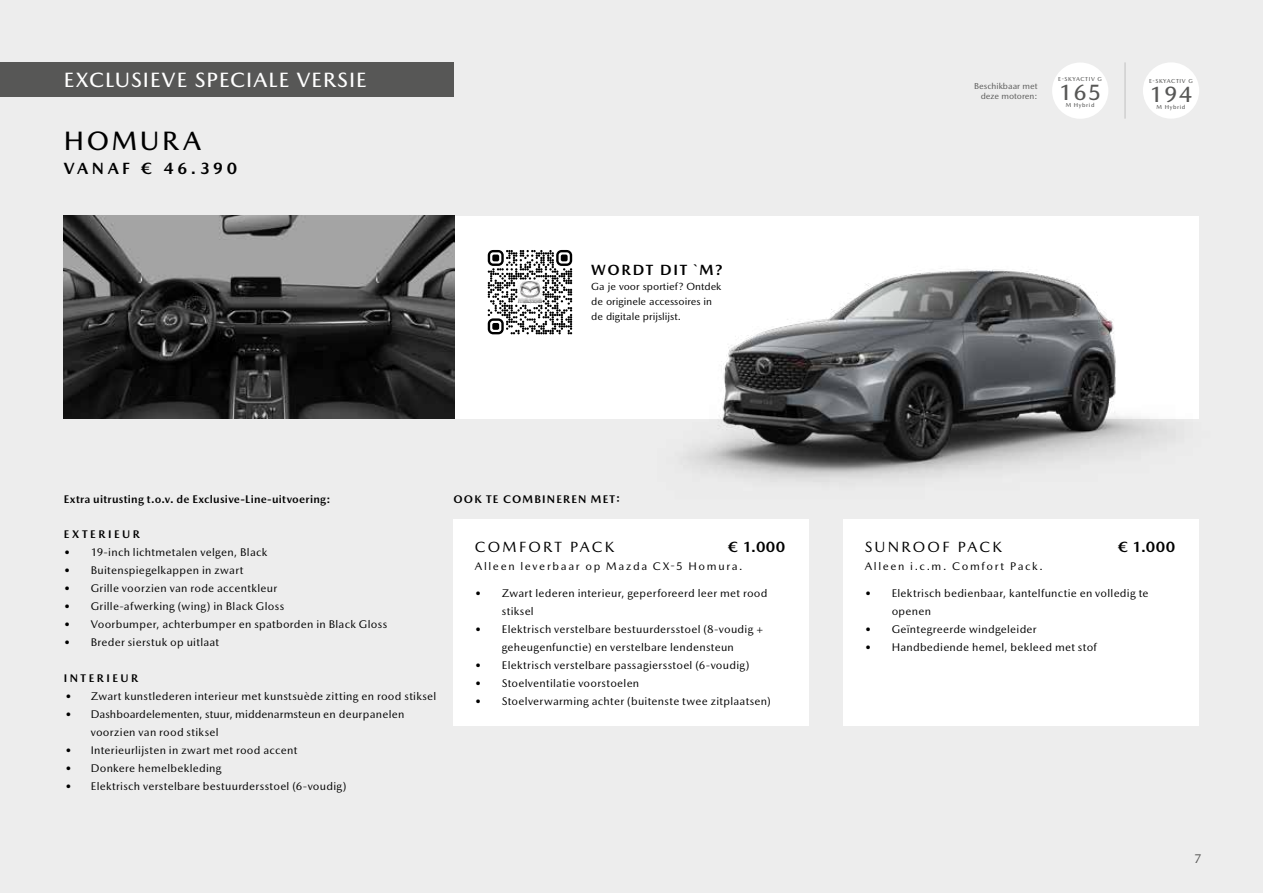
<style>
.page{position:relative;width:1263px;height:893px;background:#ededed}
.page>*{position:absolute;margin:0;border:0;box-sizing:border-box;transform-origin:0 0}
.t1{font:500 27px "Mazda Type";letter-spacing:.1em;color:#000}
.t2{font:500 22.5px "Mazda Type";letter-spacing:.05em;color:#575756}
.t3{font:500 21px "Mazda Type";letter-spacing:.05em;color:#fff}
.t4{font:700 16.5px "Mazda Type";letter-spacing:.205em;color:#000}
.t5{font:15px "Mazda Type";letter-spacing:.155em;color:#000}
.t6{font:700 15px "Mazda Type";letter-spacing:.09em;color:#000}
.t7{font:700 15px "Mazda Type";letter-spacing:.115em;color:#000}
.t8{font:12.75px "Mazda Type";color:#575756}
.t9{font:11.25px/18px "Mazda Type";letter-spacing:.025em;color:#000}
.t10{font:11.25px "Mazda Type";letter-spacing:.15em;color:#000}
.t11{font:700 11.25px "Mazda Type";letter-spacing:.04em;color:#000}
.t12{font:700 11.25px "Mazda Type";letter-spacing:.1em;color:#000}
.t13{font:700 11.25px "Mazda Type";letter-spacing:.225em;color:#000}
.t14{font:10.5px/15px "Mazda Type";color:#000}
.t15{font:8.7px/10.5px "Mazda Type";color:#575756;text-align:right}
.t16{font:500 5.85px "Mazda Type";letter-spacing:.1em;color:#575756}
</style>
<div class="page">
<div style="left:0;top:62px;width:454px;height:34px;background:#575756"></div>
<div style="left:454px;top:216px;width:745px;height:202px;background:#fff"></div>
<img style="left:64px;top:216px;width:390px;height:202px">
<img style="left:631px;top:269px;width:568px;height:213px">
<svg style="left:488px;top:250px;width:84px;height:84px"></svg>
<img style="left:517px;top:281px;width:25px;height:23px">
<div style="left:1052px;top:63px;width:56px;height:56px;background:#fff;border-radius:50%"></div>
<div style="left:1143px;top:62px;width:56px;height:57px;background:#fff;border-radius:50%"></div>
<hr style="left:1125px;top:62px;width:1px;height:57px;background:#c1c0c0">
<div style="left:453px;top:519px;width:356px;height:207px;background:#fff"></div>
<div style="left:843px;top:519px;width:356px;height:207px;background:#fff"></div>
<h3 class="t3" style="left:64px;top:68px;width:304px">EXCLUSIEVE SPECIALE VERSIE</h3>
<h1 class="t1" style="left:64px;top:125px;width:139px">HOMURA</h1>
<h3 class="t4" style="left:64px;top:158px;width:175px">VANAF € 46.390</h3>
<h3 class="t7" style="left:591px;top:261px;width:133px">WORDT DIT `M?</h3>
<p class="t14" style="left:591px;top:279px;width:132px">Ga je voor sportief? Ontdek de originele accessoires in de digitale prijslijst.</p>
<p class="t11" style="left:64px;top:492px;width:268px">Extra uitrusting t.o.v. de Exclusive-Line-uitvoering:</p>
<p class="t12" style="left:454px;top:492px;width:168px">OOK TE COMBINEREN MET:</p>
<p class="t13" style="left:64px;top:527px;width:77px">EXTERIEUR</p>
<p class="t9" style="left:64px;top:543px;width:205px">• 19-inch lichtmetalen velgen, Black</p>
<p class="t9" style="left:64px;top:561px;width:181px">• Buitenspiegelkappen in zwart</p>
<p class="t9" style="left:64px;top:579px;width:215px">• Grille voorzien van rode accentkleur</p>
<p class="t9" style="left:64px;top:597px;width:222px">• Grille-afwerking (wing) in Black Gloss</p>
<p class="t9" style="left:64px;top:615px;width:325px">• Voorbumper, achterbumper en spatborden in Black Gloss</p>
<p class="t9" style="left:64px;top:633px;width:157px">• Breder sierstuk op uitlaat</p>
<p class="t13" style="left:64px;top:671px;width:76px">INTERIEUR</p>
<p class="t9" style="left:65px;top:687px;width:373px">• Zwart kunstlederen interieur met kunstsuède zitting en rood stiksel</p>
<p class="t9" style="left:91px;top:705px;width:315px;text-indent:-26px">• Dashboardelementen, stuur, middenarmsteun en deurpanelen voorzien van rood stiksel</p>
<p class="t9" style="left:65px;top:741px;width:234px">• Interieurlijsten in zwart met rood accent</p>
<p class="t9" style="left:65px;top:759px;width:158px">• Donkere hemelbekleding</p>
<p class="t9" style="left:65px;top:777px;width:283px">• Elektrisch verstelbare bestuurdersstoel (6-voudig)</p>
<h3 class="t5" style="left:475px;top:538px;width:141px">COMFORT PACK</h3>
<h3 class="t6" style="left:728px;top:538px;width:59px">€ 1.000</h3>
<p class="t10" style="left:475px;top:559px;width:269px">Alleen leverbaar op Mazda CX-5 Homura.</p>
<p class="t9" style="left:502px;top:584px;width:267px;text-indent:-27px">• Zwart lederen interieur, geperforeerd leer met rood stiksel</p>
<p class="t9" style="left:475px;top:620px;width:290px;text-align:center">• Elektrisch verstelbare bestuurdersstoel (8-voudig + geheugenfunctie) en verstelbare lendensteun</p>
<p class="t9" style="left:475px;top:656px;width:276px">• Elektrisch verstelbare passagiersstoel (6-voudig)</p>
<p class="t9" style="left:475px;top:674px;width:166px">• Stoelventilatie voorstoelen</p>
<p class="t9" style="left:475px;top:692px;width:298px">• Stoelverwarming achter (buitenste twee zitplaatsen)</p>
<p class="t15" style="left:974px;top:80px;width:65px">Beschikbaar met deze motoren:</p>
<p class="t16" style="left:1058px;top:75px;width:45px">E-SKYACTIV G</p>
<h2 class="t2" style="left:1059px;top:79px;width:44px">165</h2>
<p class="t16" style="left:1066px;top:102px;width:30px">M Hybrid</p>
<p class="t16" style="left:1149px;top:77px;width:45px">E-SKYACTIV G</p>
<h2 class="t2" style="left:1149px;top:81px;width:44px">194</h2>
<p class="t16" style="left:1156px;top:104px;width:30px">M Hybrid</p>
<h3 class="t5" style="left:865px;top:538px;width:139px">SUNROOF PACK</h3>
<h3 class="t6" style="left:1118px;top:538px;width:59px">€ 1.000</h3>
<p class="t10" style="left:865px;top:559px;width:180px">Alleen i.c.m. Comfort Pack.</p>
<p class="t9" style="left:892px;top:584px;width:258px;text-indent:-27px">• Elektrisch bedienbaar, kantelfunctie en volledig te openen</p>
<p class="t9" style="left:865px;top:620px;width:174px">• Geïntegreerde windgeleider</p>
<p class="t9" style="left:865px;top:638px;width:234px">• Handbediende hemel, bekleed met stof</p>
<p class="t8" style="left:1194px;top:851px;width:9px">7</p>
</div>
